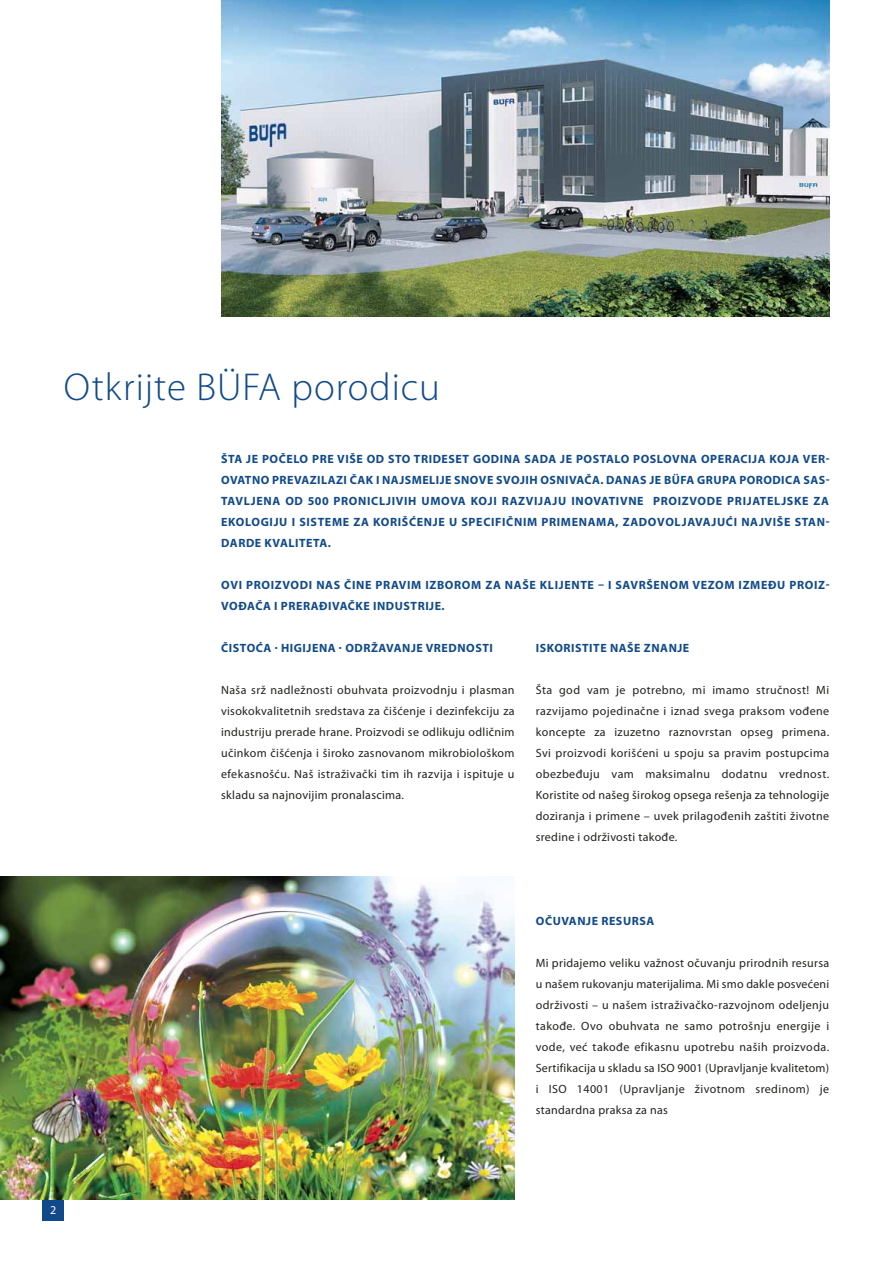
<style>
.page{position:relative;width:893px;height:1263px;background:#fff}
.page>*{position:absolute;margin:0;border:0;box-sizing:border-box;transform-origin:0 0}
.t1{font:300 39px "Myriad Pro";letter-spacing:.025em;color:#114a8a}
.t2{font:12px/21px "Myriad Pro";letter-spacing:.025em;color:#20231e;text-align:justify}
.t3{font:700 12px/21px "Myriad Pro";letter-spacing:.045em;color:#114a8a;text-align:justify}
.t4{font:12px "Myriad Pro";color:#fff}
</style>
<div class="page">
<div style="left:43px;top:1199px;width:21px;height:21px;background:#114a8a"></div>
<img style="left:221px;top:0;width:608px;height:316px">
<img style="left:0;top:876px;width:514px;height:323px">
<h1 class="t1" style="left:64px;top:372px;width:378px">Otkrijte BÜFA porodicu</h1>
<p class="t3" style="left:221px;top:449px;width:610px">ŠTA JE POČELO PRE VIŠE OD STO TRIDESET GODINA SADA JE POSTALO POSLOVNA OPERACIJA KOJA VER-OVATNO PREVAZILAZI ČAK I NAJSMELIJE SNOVE SVOJIH OSNIVAČA. DANAS JE BÜFA GRUPA PORODICA SAS-TAVLJENA OD 500 PRONICLJIVIH UMOVA KOJI RAZVIJAJU INOVATIVNE PROIZVODE PRIJATELJSKE ZA EKOLOGIJU I SISTEME ZA KORIŠĆENJE U SPECIFIČNIM PRIMENAMA, ZADOVOLJAVAJUĆI NAJVIŠE STAN-DARDE KVALITETA.</p>
<p class="t3" style="left:221px;top:575px;width:610px">OVI PROIZVODI NAS ČINE PRAVIM IZBOROM ZA NAŠE KLIJENTE – I SAVRŠENOM VEZOM IZMEĐU PROIZ-<br>VOĐAČA I PRERAĐIVAČKE INDUSTRIJE.</p>
<p class="t3" style="left:221px;top:638px;width:273px">ČISTOĆA · HIGIJENA · ODRŽAVANJE VREDNOSTI</p>
<p class="t2" style="left:221px;top:680px;width:295px">Naša srž nadležnosti obuhvata proizvodnju i plasman visokokvalitetnih sredstava za čišćenje i dezinfekciju za industriju prerade hrane. Proizvodi se odlikuju odličnim učinkom čišćenja i široko zasnovanom mikrobiološkom efekasnošću. Naš istraživački tim ih razvija i ispituje u skladu sa najnovijim pronalascima.</p>
<p class="t3" style="left:536px;top:638px;width:155px">ISKORISTITE NAŠE ZNANJE</p>
<p class="t2" style="left:536px;top:680px;width:295px">Šta god vam je potrebno, mi imamo stručnost! Mi razvijamo pojedinačne i iznad svega praksom vođene koncepte za izuzetno raznovrstan opseg primena.<br>Svi proizvodi korišćeni u spoju sa pravim postupcima obezbeđuju vam maksimalnu dodatnu vrednost.<br>Koristite od našeg širokog opsega rešenja za tehnologije doziranja i primene – uvek prilagođenih zaštiti životne sredine i održivosti takođe.</p>
<p class="t3" style="left:536px;top:911px;width:120px">OČUVANJE RESURSA</p>
<p class="t2" style="left:536px;top:953px;width:295px">Mi pridajemo veliku važnost očuvanju prirodnih resursa u našem rukovanju materijalima. Mi smo dakle posvećeni održivosti – u našem istraživačko-razvojnom odeljenju takođe. Ovo obuhvata ne samo potrošnju energije i vode, već takođe efikasnu upotrebu naših proizvoda.<br>Sertifikacija u skladu sa ISO 9001 (Upravljanje kvalitetom) i ISO 14001 (Upravljanje životnom sredinom) je standardna praksa za nas</p>
<p class="t4" style="left:50px;top:1205px;width:8px">2</p>
</div>
